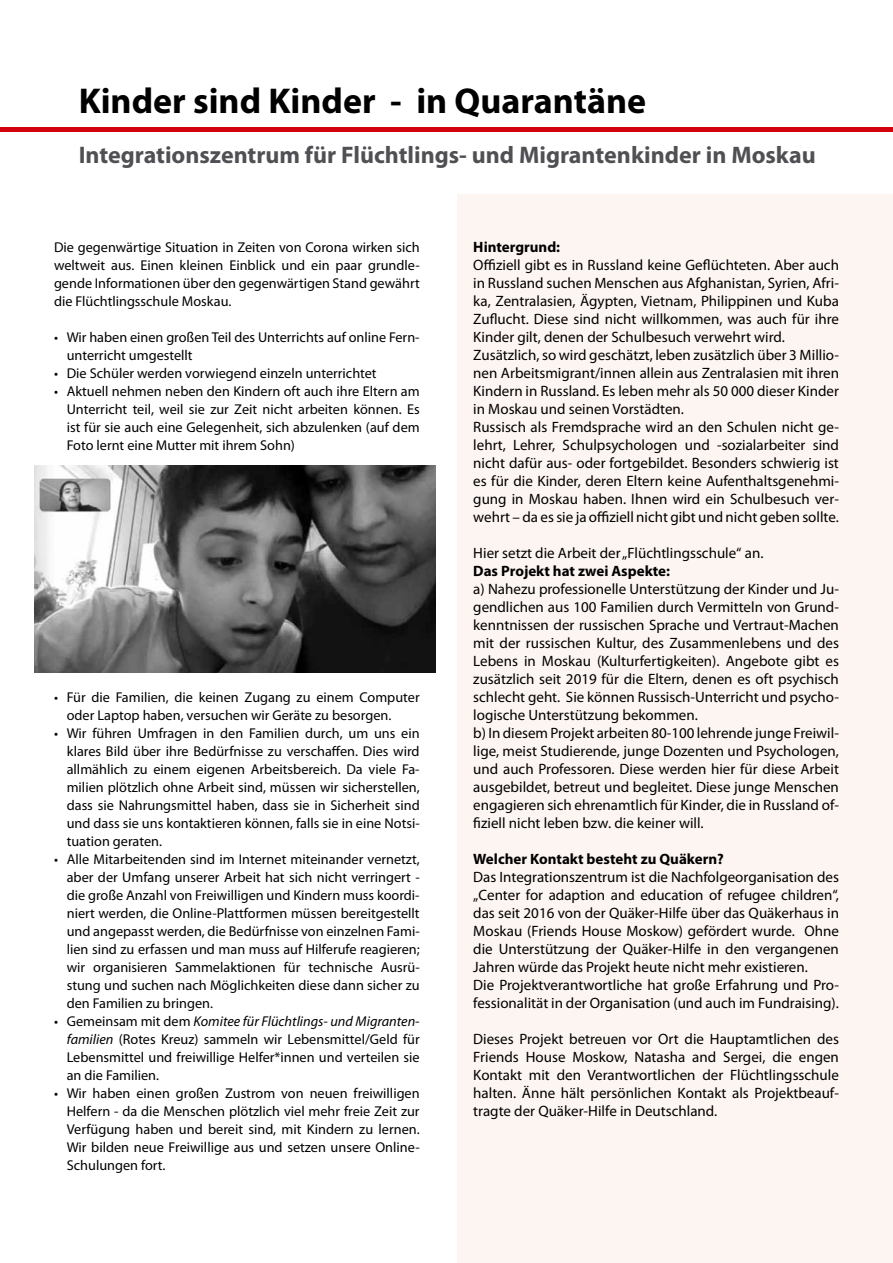
<style>
.page{position:relative;width:893px;height:1263px;background:#fff}
.page>*{position:absolute;margin:0;border:0;box-sizing:border-box;transform-origin:0 0}
.t1{font:700 36px "Myriad Pro";color:#000}
.t2{font:700 24px "Myriad Pro";color:#504f53}
.t3{font:15px/18px "Myriad Pro";color:#000}
.t4{font:700 15px "Myriad Pro";color:#000}
.t5{font:14.25px/18px "Myriad Pro";color:#000;text-align:justify}
.s1{font-style:italic}
</style>
<div class="page">
<div style="left:457px;top:195px;width:436px;height:1068px;background:#fdf5f2"></div>
<hr style="left:0;top:127px;width:893px;height:4px;background:#d1010e">
<img style="left:35px;top:466px;width:401px;height:206px">
<h1 class="t1" style="left:79px;top:77px;width:569px">Kinder sind Kinder - in Quarantäne</h1>
<h2 class="t2" style="left:79px;top:139px;width:739px">Integrationszentrum für Flüchtlings- und Migrantenkinder in Moskau</h2>
<p class="t5" style="left:54px;top:238px;width:367px">Die gegenwärtige Situation in Zeiten von Corona wirken sich weltweit aus. Einen kleinen Einblick und ein paar grundle&shy;gende Informationen über den gegenwärtigen Stand gewährt die Flüchtlingsschule Moskau.</p>
<p class="t5" style="left:67px;top:328px;width:354px;text-indent:-13px">• Wir haben einen großen Teil des Unterrichts auf online Fern&shy;unterricht umgestellt</p>
<p class="t5" style="left:54px;top:364px;width:324px">• Die Schüler werden vorwiegend einzeln unterrichtet</p>
<p class="t5" style="left:67px;top:382px;width:354px;text-indent:-13px">• Aktuell nehmen neben den Kindern oft auch ihre Eltern am Unterricht teil, weil sie zur Zeit nicht arbeiten können. Es ist für sie auch eine Gelegenheit, sich abzulenken (auf dem Foto lernt eine Mutter mit ihrem Sohn)</p>
<p class="t5" style="left:67px;top:688px;width:354px;text-indent:-13px">• Für die Familien, die keinen Zugang zu einem Computer oder Laptop haben, versuchen wir Geräte zu besorgen.</p>
<p class="t5" style="left:67px;top:724px;width:354px;text-indent:-13px">• Wir führen Umfragen in den Familien durch, um uns ein klares Bild über ihre Bedürfnisse zu verschaffen. Dies wird allmählich zu einem eigenen Arbeitsbereich. Da viele Fa&shy;milien plötzlich ohne Arbeit sind, müssen wir sicherstellen, dass sie Nahrungsmittel haben, dass sie in Sicherheit sind und dass sie uns kontaktieren können, falls sie in eine Notsi&shy;tuation geraten.</p>
<p class="t5" style="left:67px;top:850px;width:354px;text-indent:-13px">• Alle Mitarbeitenden sind im Internet miteinander vernetzt, aber der Umfang unserer Arbeit hat sich nicht verringert - die große Anzahl von Freiwilligen und Kindern muss koordi&shy;niert werden, die Online-Plattformen müssen bereitgestellt und angepasst werden, die Bedürfnisse von einzelnen Fami&shy;lien sind zu erfassen und man muss auf Hilferufe reagieren; wir organisieren Sammelaktionen für technische Ausrü&shy;stung und suchen nach Möglichkeiten diese dann sicher zu den Familien zu bringen.</p>
<p class="t5" style="left:67px;top:1012px;width:354px;text-indent:-13px">• Gemeinsam mit dem <span class="s1">Komitee für Flüchtlings- und Migranten&shy;familien</span> (Rotes Kreuz) sammeln wir Lebensmittel/Geld für Lebensmittel und freiwillige Helfer*innen und verteilen sie an die Familien.</p>
<p class="t5" style="left:67px;top:1084px;width:354px;text-indent:-13px">• Wir haben einen großen Zustrom von neuen freiwilligen Helfern - da die Menschen plötzlich viel mehr freie Zeit zur Verfügung haben und bereit sind, mit Kindern zu lernen.<br>Wir bilden neue Freiwillige aus und setzen unsere Online-Schulungen fort.</p>
<p class="t4" style="left:473px;top:237px;width:88px">Hintergrund:</p>
<p class="t3" style="left:473px;top:256px;width:367px">Offiziell gibt es in Russland keine Geflüchteten. Aber auch in Russland suchen Menschen aus Afghanistan, Syrien, Afri&shy;ka, Zentralasien, Ägypten, Vietnam, Philippinen und Kuba Zuflucht. Diese sind nicht willkommen, was auch für ihre Kinder gilt, denen der Schulbesuch verwehrt wird.<br>Zusätzlich, so wird geschätzt, leben zusätzlich über 3 Millio&shy;nen Arbeitsmigrant/innen allein aus Zentralasien mit ihren Kindern in Russland. Es leben mehr als 50 000 dieser Kinder in Moskau und seinen Vorstädten.<br>Russisch als Fremdsprache wird an den Schulen nicht ge&shy;lehrt, Lehrer, Schulpsychologen und -sozialarbeiter sind nicht dafür aus- oder fortgebildet. Besonders schwierig ist es für die Kinder, deren Eltern keine Aufenthaltsgenehmi&shy;gung in Moskau haben. Ihnen wird ein Schulbesuch ver&shy;wehrt – da es sie ja offiziell nicht gibt und nicht geben sollte.</p>
<p class="t3" style="left:473px;top:544px;width:292px">Hier setzt die Arbeit der „Flüchtlingsschule“ an.</p>
<p class="t4" style="left:473px;top:561px;width:198px">Das Projekt hat zwei Aspekte:</p>
<p class="t3" style="left:473px;top:580px;width:367px">a) Nahezu professionelle Unterstützung der Kinder und Ju&shy;gendlichen aus 100 Familien durch Vermitteln von Grund&shy;kenntnissen der russischen Sprache und Vertraut-Machen mit der russischen Kultur, des Zusammenlebens und des Lebens in Moskau (Kulturfertigkeiten). Angebote gibt es zusätzlich seit 2019 für die Eltern, denen es oft psychisch schlecht geht. Sie können Russisch-Unterricht und psycho&shy;logische Unterstützung bekommen.<br>b) In diesem Projekt arbeiten 80-100 lehrende junge Freiwil&shy;lige, meist Studierende, junge Dozenten und Psychologen, und auch Professoren. Diese werden hier für diese Arbeit ausgebildet, betreut und begleitet. Diese junge Menschen engagieren sich ehrenamtlich für Kinder, die in Russland of&shy;fiziell nicht leben bzw. die keiner will.</p>
<p class="t4" style="left:473px;top:849px;width:252px">Welcher Kontakt besteht zu Quäkern?</p>
<p class="t3" style="left:473px;top:868px;width:367px">Das Integrationszentrum ist die Nachfolgeorganisation des „Center for adaption and education of refugee children“, das seit 2016 von der Quäker-Hilfe über das Quäkerhaus in Moskau (Friends House Moskow) gefördert wurde. Ohne die Unterstützung der Quäker-Hilfe in den vergangenen Jahren würde das Projekt heute nicht mehr existieren.<br>Die Projektverantwortliche hat große Erfahrung und Pro&shy;fessionalität in der Organisation (und auch im Fundraising).</p>
<p class="t3" style="left:473px;top:1030px;width:367px;text-align:justify">Dieses Projekt betreuen vor Ort die Hauptamtlichen des Friends House Moskow, Natasha and Sergei, die engen Kontakt mit den Verantwortlichen der Flüchtlingsschule halten. Änne hält persönlichen Kontakt als Projektbeauf&shy;tragte der Quäker-Hilfe in Deutschland.</p>
</div>
